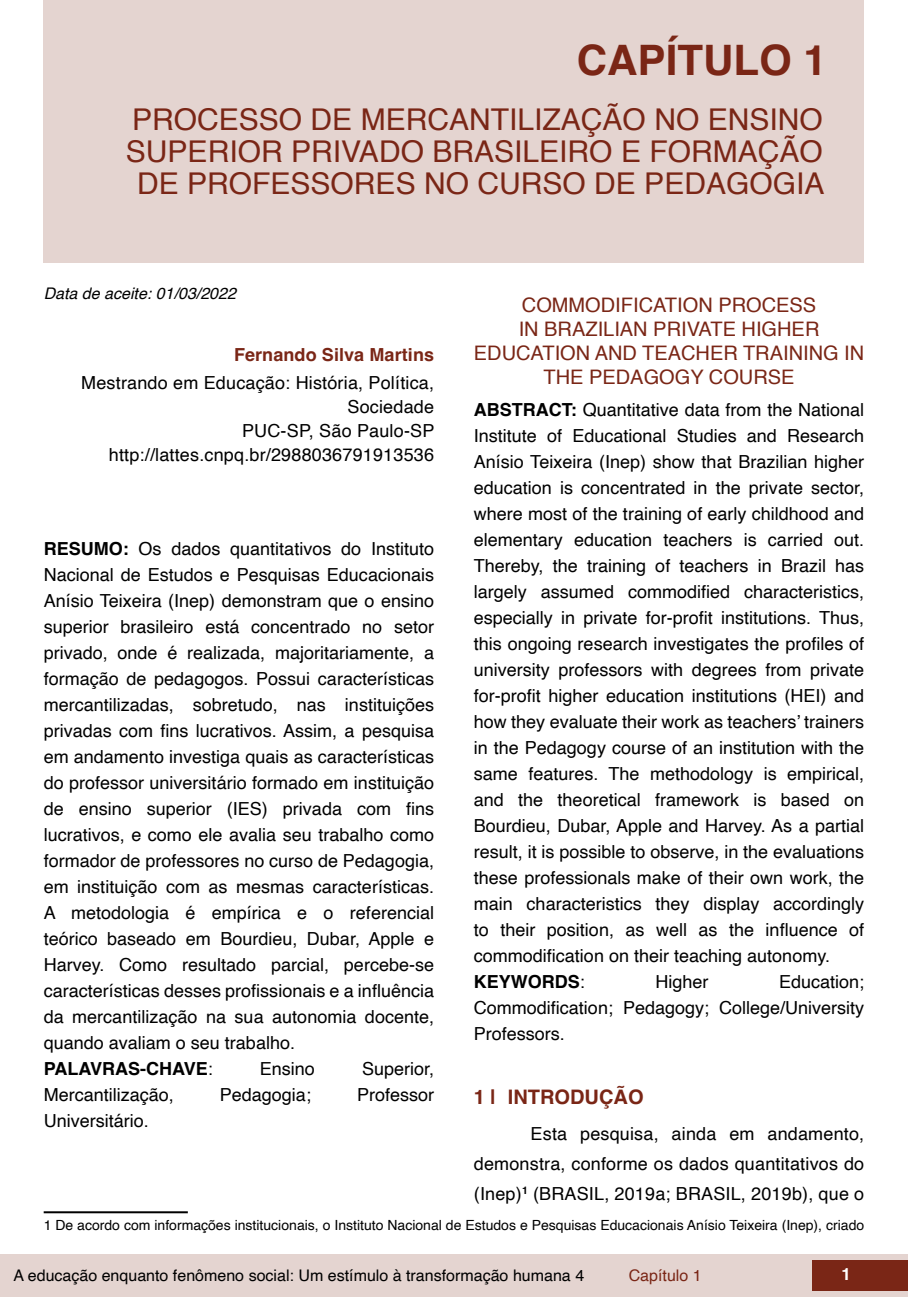
<style>
.page{position:relative;width:908px;height:1304px;background:#fff}
.page>*{position:absolute;margin:0;border:0;box-sizing:border-box;transform-origin:0 0}
.t1{font:700 42px "Helvetica";color:#7a2616}
.t2{font:30px/32px "Helvetica";color:#7a2616;text-align:center}
.t3{font:20px/24px "Helvetica";color:#7a2616;text-align:center}
.t4{font:700 20px "Helvetica";color:#7a2616}
.t5{font:18px/26px "Helvetica";color:#000}
.t6{font:700 18px "Helvetica";letter-spacing:.005em;color:#7a2616}
.t7{font:700 16.8px "Helvetica";color:#fff}
.t8{font:16px "Helvetica";color:#000}
.t9{font:italic 16px "Helvetica";color:#000}
.t10{font:16px "Helvetica";color:#7a2616}
.t11{font:14px "Helvetica";color:#000}
.s1{font-weight:700}
</style>
<div class="page">
<div style="left:0;top:1254px;width:906px;height:43px;background:#e4d4d0"></div>
<div style="left:812px;top:1261px;width:95px;height:30px;background:#7a2616"></div>
<div style="left:44px;top:0;width:819px;height:263px;background:#e4d4d0"></div>
<hr style="left:44px;top:1211px;width:144px;height:2px;background:#000">
<h1 class="t1" style="left:576px;top:35px;width:251px">CAPÍTULO 1</h1>
<h2 class="t2" style="left:126px;top:104px;width:699px">PROCESSO DE MERCANTILIZAÇÃO NO ENSINO<br>SUPERIOR PRIVADO BRASILEIRO E FORMAÇÃO<br>DE PROFESSORES NO CURSO DE PEDAGOGIA</h2>
<p class="t9" style="left:44px;top:280px;width:194px">Data de aceite: 01/03/2022</p>
<p class="t6" style="left:234px;top:344px;width:201px">Fernando Silva Martins</p>
<p class="t5" style="left:81px;top:371px;width:354px;line-height:24px;text-align:right">Mestrando em Educação: História, Política,<br>Sociedade<br>PUC-SP, São Paulo-SP http://lattes.cnpq.br/2988036791913536</p>
<p class="t5" style="left:44px;top:536px;width:392px"><span class="s1">RESUMO:</span> Os dados quantitativos do Instituto Nacional de Estudos e Pesquisas Educacionais Anísio Teixeira (Inep) demonstram que o ensino superior brasileiro está concentrado no setor privado, onde é realizada, majoritariamente, a formação de pedagogos. Possui características mercantilizadas, sobretudo, nas instituições privadas com fins lucrativos. Assim, a pesquisa em andamento investiga quais as características do professor universitário formado em instituição de ensino superior (IES) privada com fins lucrativos, e como ele avalia seu trabalho como formador de professores no curso de Pedagogia, em instituição com as mesmas características.<br>A metodologia é empírica e o referencial teórico baseado em Bourdieu, Dubar, Apple e Harvey. Como resultado parcial, percebe-se características desses profissionais e a influência da mercantilização na sua autonomia docente, quando avaliam o seu trabalho.<br><span class="s1">PALAVRAS-CHAVE</span>:</p>
<p class="t5" style="left:260px;top:1056px;width:57px">Ensino</p>
<p class="t5" style="left:362px;top:1056px;width:74px">Superior,</p>
<p class="t5" style="left:44px;top:1082px;width:132px">Mercantilização,</p>
<p class="t5" style="left:220px;top:1082px;width:93px">Pedagogia;</p>
<p class="t5" style="left:357px;top:1082px;width:79px">Professor</p>
<p class="t5" style="left:44px;top:1108px;width:107px">Universitário.</p>
<p class="t3" style="left:473px;top:294px;width:392px">COMMODIFICATION PROCESS<br>IN BRAZILIAN PRIVATE HIGHER<br>EDUCATION AND TEACHER TRAINING IN<br>THE PEDAGOGY COURSE</p>
<p class="t5" style="left:473px;top:397px;width:392px"><span class="s1">ABSTRACT:</span> Quantitative data from the National Institute of Educational Studies and Research Anísio Teixeira (Inep) show that Brazilian higher education is concentrated in the private sector, where most of the training of early childhood and elementary education teachers is carried out.<br>Thereby, the training of teachers in Brazil has largely assumed commodified characteristics, especially in private for-profit institutions. Thus, this ongoing research investigates the profiles of university professors with degrees from private for-profit higher education institutions (HEI) and how they evaluate their work as teachers’ trainers in the Pedagogy course of an institution with the same features. The methodology is empirical, and the theoretical framework is based on Bourdieu, Dubar, Apple and Harvey. As a partial result, it is possible to observe, in the evaluations these professionals make of their own work, the main characteristics they display accordingly to their position, as well as the influence of commodification on their teaching autonomy.<br><span class="s1">KEYWORDS</span>:</p>
<p class="t5" style="left:473px;top:969px;width:392px;text-align:justify;text-indent:305px">Education; Commodification; Pedagogy; College/University Professors.</p>
<p class="t5" style="left:655px;top:969px;width:55px">Higher</p>
<p class="t4" style="left:473px;top:1085px;width:171px">1 | INTRODUÇÃO</p>
<p class="t5" style="left:473px;top:1119px;width:392px;line-height:30px;text-align:justify;text-indent:57px">Esta pesquisa, ainda em andamento, demonstra, conforme os dados quantitativos do (Inep)<sup>1</sup> (BRASIL, 2019a; BRASIL, 2019b), que o</p>
<p class="t11" style="left:44px;top:1215px;width:821px">1 De acordo com informações institucionais, o Instituto Nacional de Estudos e Pesquisas Educacionais Anísio Teixeira (Inep), criado</p>
<p class="t8" style="left:14px;top:1263px;width:572px">A educação enquanto fenômeno social: Um estímulo à transformação humana 4</p>
<p class="t10" style="left:628px;top:1263px;width:74px">Capítulo 1</p>
<p class="t7" style="left:841px;top:1264px;width:11px">1</p>
</div>
